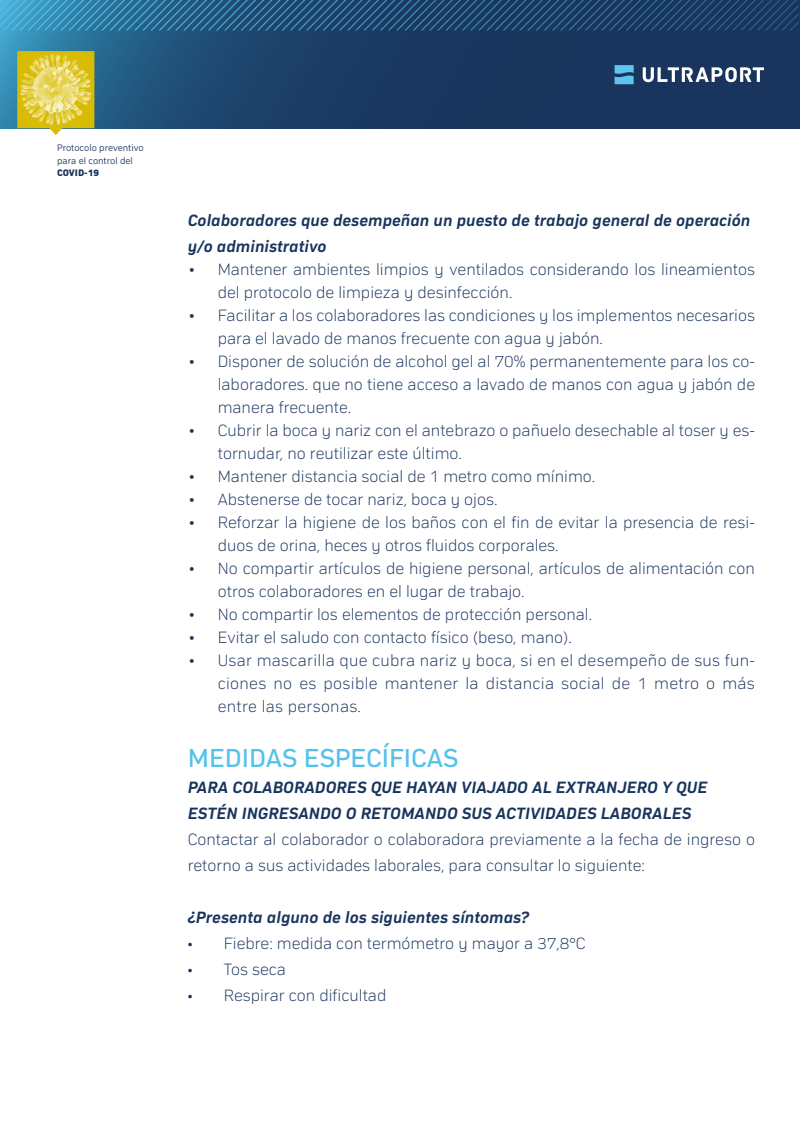
<style>
.page{position:relative;width:800px;height:1142px;background:#fff}
.page>*{position:absolute;margin:0;border:0;box-sizing:border-box;transform-origin:0 0}
.t1{font:27px "Compasse";color:#55c2ea}
.t2{font:200 17px/23px "Compasse";color:#19355d}
.t3{font:italic 700 17px/26px "Compasse";color:#19355d}
.t4{font:300 9.8px/12.7px "Compasse";color:#19355d}
.t5{font:800 9.8px "Compasse";color:#19355d}
.s1{font-family:"Myriad Pro";font-weight:400}
</style>
<div class="page">
<svg style="left:0;top:0;width:799px;height:128px;background:#1e456d"></svg>
<svg style="left:615px;top:65px;width:19px;height:19px"></svg>
<svg style="left:643px;top:67px;width:121px;height:15px"></svg>
<svg style="left:118px;top:0;width:679px;height:30px;background:#224e75"></svg>
<img style="left:17px;top:51px;width:77px;height:84px">
<p class="t4" style="left:57px;top:141px;width:88px">Protocolo preventivo para el control del</p>
<p class="t5" style="left:57px;top:167px;width:43px">COVID-19</p>
<p class="t3" style="left:188px;top:207px;width:564px">Colaboradores que desempeñan un puesto de trabajo general de operación y/o administrativo</p>
<p class="t2" style="left:218px;top:257px;width:539px;text-indent:-30px">• Mantener ambientes limpios y ventilados considerando los lineamientos del protocolo de limpieza y desinfección.</p>
<p class="t2" style="left:218px;top:303px;width:539px;text-indent:-30px">• Facilitar a los colaboradores las condiciones y los implementos necesarios para el lavado de manos frecuente con agua y jabón.</p>
<p class="t2" style="left:218px;top:349px;width:539px;text-align:justify;text-indent:-30px">• Disponer de solución de alcohol gel al 70% permanentemente para los co&shy;laboradores. que no tiene acceso a lavado de manos con agua y jabón de manera frecuente.</p>
<p class="t2" style="left:218px;top:418px;width:539px;text-indent:-30px">• Cubrir la boca y nariz con el antebrazo o pañuelo desechable al toser y es&shy;tornudar, no reutilizar este último.</p>
<p class="t2" style="left:188px;top:464px;width:409px">• Mantener distancia social de 1 metro como mínimo.</p>
<p class="t2" style="left:188px;top:487px;width:311px">• Abstenerse de tocar nariz, boca y ojos.</p>
<p class="t2" style="left:218px;top:510px;width:539px;text-indent:-30px">• Reforzar la higiene de los baños con el fin de evitar la presencia de resi&shy;duos de orina, heces y otros fluidos corporales.</p>
<p class="t2" style="left:218px;top:556px;width:539px;text-indent:-30px">• No compartir artículos de higiene personal, artículos de alimentación con otros colaboradores en el lugar de trabajo.</p>
<p class="t2" style="left:188px;top:602px;width:406px">• No compartir los elementos de protección personal.</p>
<p class="t2" style="left:188px;top:625px;width:386px">• Evitar el saludo con contacto físico (beso, mano).</p>
<p class="t2" style="left:218px;top:648px;width:539px;text-align:justify;text-indent:-30px">• Usar mascarilla que cubra nariz y boca, si en el desempeño de sus fun&shy;ciones no es posible mantener la distancia social de 1 metro o más entre las personas.</p>
<h1 class="t1" style="left:188px;top:743px;width:272px">MEDIDAS ESPECÍFICAS</h1>
<p class="t3" style="left:188px;top:774px;width:521px">PARA COLABORADORES QUE HAYAN VIAJADO AL EXTRANJERO Y QUE<br>ESTÉN INGRESANDO O RETOMANDO SUS ACTIVIDADES LABORALES</p>
<p class="t2" style="left:188px;top:826px;width:569px;line-height:26px">Contactar al colaborador o colaboradora previamente a la fecha de ingreso o retorno a sus actividades laborales, para consultar lo siguiente:</p>
<p class="t3" style="left:188px;top:904px;width:343px">¿Presenta alguno de los siguientes síntomas?</p>
<p class="t2" style="left:188px;top:932px;width:399px"><span class="s1">•</span> Fiebre: medida con termómetro y mayor a 37,8°C</p>
<p class="t2" style="left:188px;top:958px;width:100px"><span class="s1">•</span> Tos seca</p>
<p class="t2" style="left:188px;top:984px;width:200px"><span class="s1">•</span> Respirar con dificultad</p>
</div>
